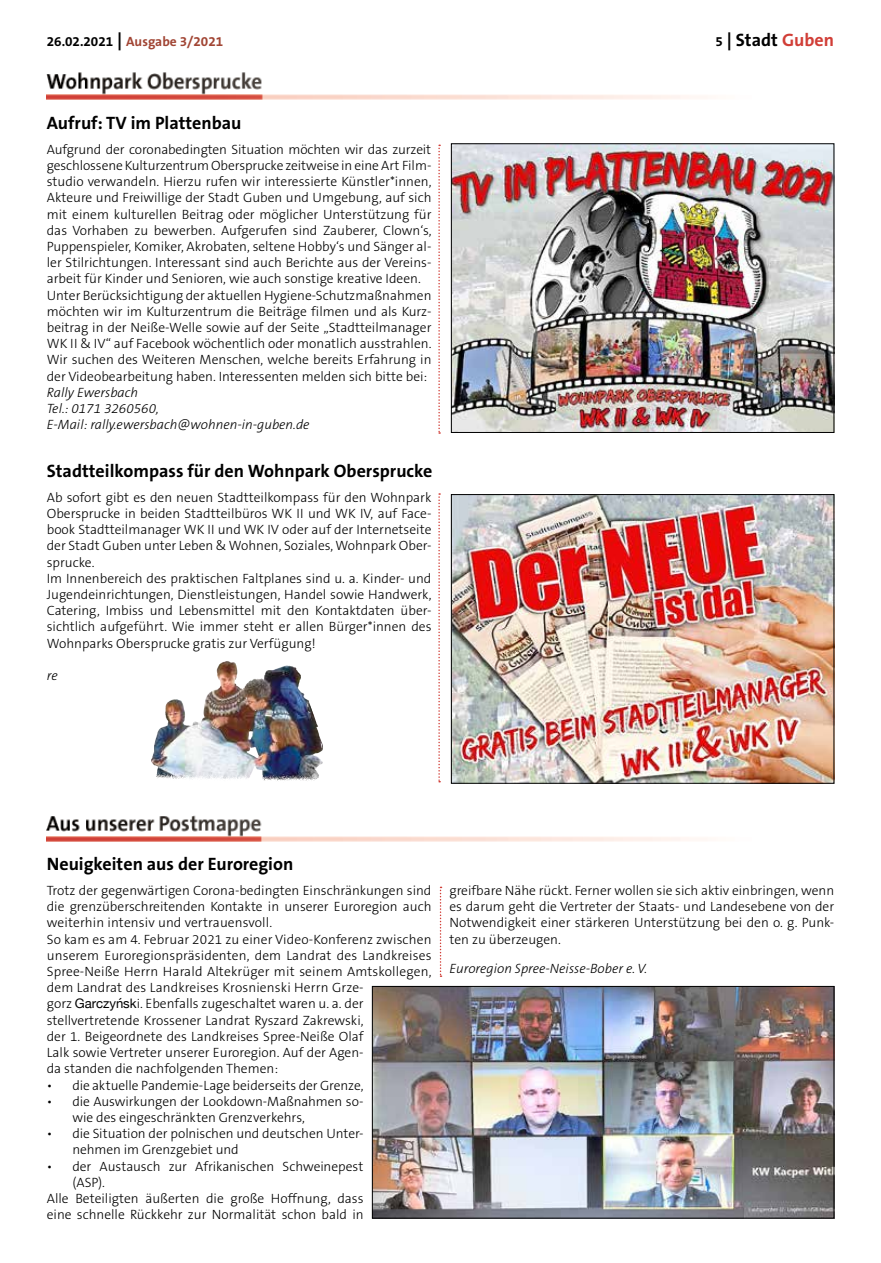
<style>
.page{position:relative;width:881px;height:1263px;background:#fff}
.page>*{position:absolute;margin:0;border:0;box-sizing:border-box;transform-origin:0 0}
.t1{font:700 18px "The Sans B7";color:#000}
.t2{font:300 13.5px/16.2px "The Sans B3";color:#000}
.t3{font:italic 300 13.5px/16.2px "The Sans B3";color:#000}
.t4{font:700 13.5px "The Sans B7";color:#a14534}
.s1{color:#000}
.s2{font-size:18px;color:#000}
.s3{font-size:13.5px}
.s4{color:#d13e37}
.s5{font-family:"Helvetica Neue";font-weight:400;font-size:13.2px}
.s6{font-size:13.2px}
</style>
<div class="page">
<svg style="left:438px;top:145px;width:2px;height:289px"></svg>
<img style="left:47px;top:72px;width:660px;height:28px">
<img style="left:453px;top:146px;width:378px;height:285px">
<div style="left:451px;top:144px;width:382px;height:289px;border:1px solid #000"></div>
<img style="left:453px;top:496px;width:378px;height:285px">
<div style="left:451px;top:494px;width:382px;height:289px;border:1px solid #000"></div>
<img style="left:47px;top:815px;width:660px;height:27px">
<svg style="left:438px;top:493px;width:2px;height:289px"></svg>
<img style="left:374px;top:988px;width:457px;height:228px">
<div style="left:372px;top:986px;width:461px;height:232px;border:1px solid #000"></div>
<svg style="left:439px;top:887px;width:2px;height:90px"></svg>
<img style="left:154px;top:661px;width:74px;height:91px">
<p class="t4" style="left:47px;top:34px;width:178px"><span class="s1">26.02.2021</span> <span class="s2">|</span> Ausgabe 3/2021</p>
<h1 class="t1" style="left:715px;top:30px;width:120px"><span class="s3">5</span> | Stadt <span class="s4">Guben</span></h1>
<h1 class="t1" style="left:47px;top:113px;width:196px">Aufruf: TV im Plattenbau</h1>
<p class="t2" style="left:47px;top:142px;width:386px">Aufgrund der coronabedingten Situation möchten wir das zurzeit geschlossene Kulturzentrum Obersprucke zeitweise in eine Art Film&shy;studio verwandeln. Hierzu rufen wir interessierte Künstler*innen, Akteure und Freiwillige der Stadt Guben und Umgebung, auf sich mit einem kulturellen Beitrag oder möglicher Unterstützung für das Vorhaben zu bewerben. Aufgerufen sind Zauberer, Clown‘s, Puppenspieler, Komiker, Akrobaten, seltene Hobby‘s und Sänger al&shy;ler Stilrichtungen. Interessant sind auch Berichte aus der Vereins&shy;arbeit für Kinder und Senioren, wie auch sonstige kreative Ideen.<br>Unter Berücksichtigung der aktuellen Hygiene-Schutzmaßnahmen möchten wir im Kulturzentrum die Beiträge filmen und als Kurz&shy;beitrag in der Neiße-Welle sowie auf der Seite „Stadtteilmanager WK II &amp; IV“ auf Facebook wöchentlich oder monatlich ausstrahlen.<br>Wir suchen des Weiteren Menschen, welche bereits Erfahrung in der Videobearbeitung haben. Interessenten melden sich bitte bei:</p>
<p class="t3" style="left:47px;top:385px;width:264px">Rally Ewersbach<br>Tel.: 0171 3260560,<br>E-Mail: rally.ewersbach@wohnen-in-guben.de</p>
<h1 class="t1" style="left:47px;top:461px;width:387px">Stadtteilkompass für den Wohnpark Obersprucke</h1>
<p class="t2" style="left:47px;top:490px;width:386px">Ab sofort gibt es den neuen Stadtteilkompass für den Wohnpark Obersprucke in beiden Stadtteilbüros WK II und WK IV, auf Face&shy;book Stadtteilmanager WK II und WK IV oder auf der Internetseite der Stadt Guben unter Leben &amp; Wohnen, Soziales, Wohnpark Ober&shy;sprucke.<br>Im Innenbereich des praktischen Faltplanes sind u. a. Kinder- und Jugendeinrichtungen, Dienstleistungen, Handel sowie Handwerk, Catering, Imbiss und Lebensmittel mit den Kontaktdaten über&shy;sichtlich aufgeführt. Wie immer steht er allen Bürger*innen des Wohnparks Obersprucke gratis zur Verfügung!</p>
<p class="t3" style="left:47px;top:668px;width:12px">re</p>
<h1 class="t1" style="left:47px;top:855px;width:248px">Neuigkeiten aus der Euroregion</h1>
<p class="t2" style="left:47px;top:883px;width:386px">Trotz der gegenwärtigen Corona-bedingten Einschränkungen sind die grenzüberschreitenden Kontakte in unserer Euroregion auch weiterhin intensiv und vertrauensvoll.<br>So kam es am 4. Februar 2021 zu einer Video-Konferenz zwischen unserem Euroregionspräsidenten, dem Landrat des Landkreises Spree-Neiße Herrn Harald Altekrüger mit seinem Amtskollegen, dem Landrat des Landkreises Krosnienski Herrn Grze-<br>gorz <span class="s5">Garczyńsk</span><span class="s6">i</span>. Ebenfalls zugeschaltet waren u. a. der stellvertretende Krossener Landrat Ryszard Zakrewski,<br>der 1. Beigeordnete des Landkreises Spree-Neiße Olaf<br>Lalk sowie Vertreter unserer Euroregion. Auf der Agen-<br>da standen die nachfolgenden Themen:</p>
<p class="t2" style="left:47px;top:1077px;width:318px">• die aktuelle Pandemie-Lage beiderseits der Grenze,</p>
<p class="t2" style="left:72px;top:1093px;width:293px;text-indent:-26px">• die Auswirkungen der Lookdown-Maßnahmen so&shy;wie des eingeschränkten Grenzverkehrs,</p>
<p class="t2" style="left:72px;top:1126px;width:293px;text-indent:-26px">• die Situation der polnischen und deutschen Unter&shy;nehmen im Grenzgebiet und</p>
<p class="t2" style="left:47px;top:1158px;width:318px">• der Austausch zur Afrikanischen Schweinepest</p>
<p class="t2" style="left:72px;top:1174px;width:34px">(ASP).</p>
<p class="t2" style="left:47px;top:1191px;width:318px">Alle Beteiligten äußerten die große Hoffnung, dass</p>
<p class="t2" style="left:47px;top:1207px;width:318px">eine schnelle Rückkehr zur Normalität schon bald in</p>
<p class="t2" style="left:449px;top:883px;width:386px;text-align:justify">greifbare Nähe rückt. Ferner wollen sie sich aktiv einbringen, wenn es darum geht die Vertreter der Staats- und Landesebene von der Notwendigkeit einer stärkeren Unterstützung bei den o. g. Punk&shy;ten zu überzeugen.</p>
<p class="t3" style="left:449px;top:961px;width:199px">Euroregion Spree-Neisse-Bober e. V.</p>
</div>
